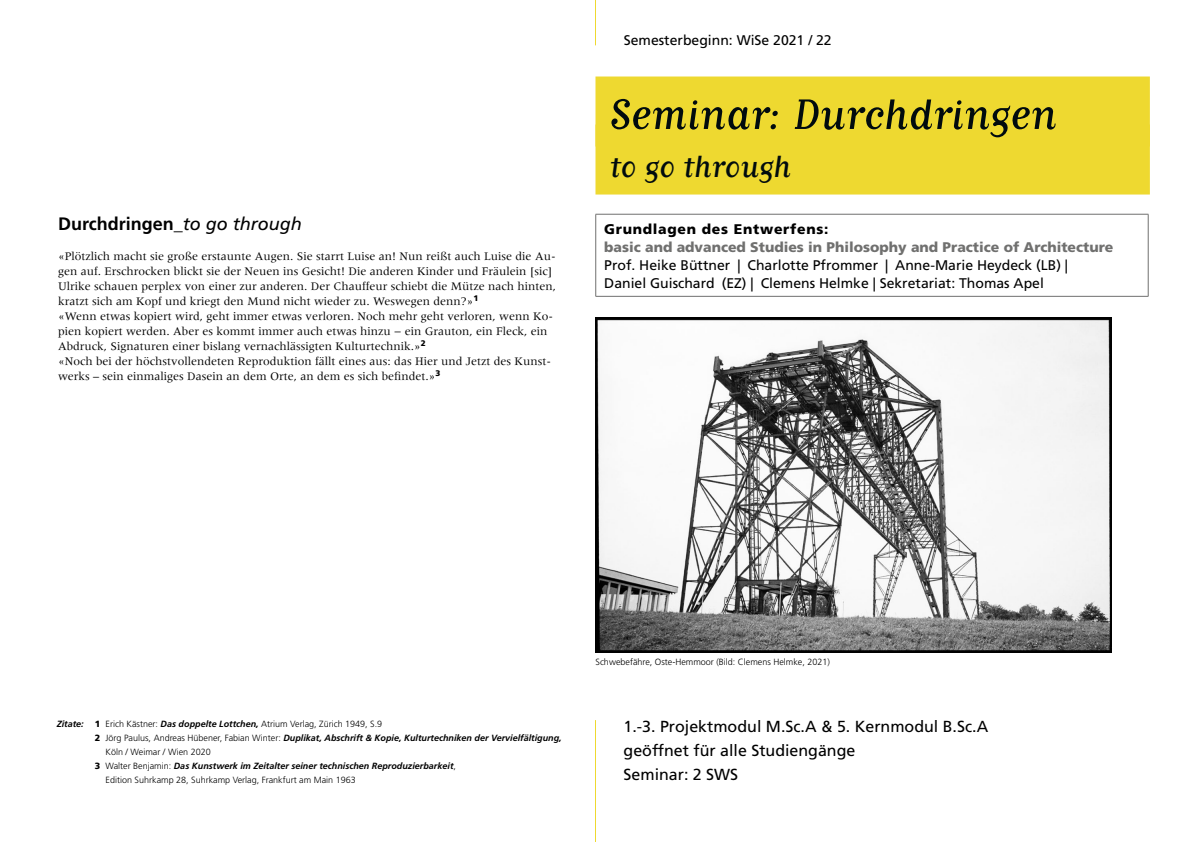
<style>
.page{position:relative;width:1191px;height:842px;background:#fff}
.page>*{position:absolute;margin:0;border:0;box-sizing:border-box;transform-origin:0 0}
.t1{font:50px "Matrix Script";color:#010b0e}
.t2{font:36px "Matrix Script";color:#010b0e}
.t3{font:700 18px "Frutiger";color:#000}
.t4{font:16px/24px "Frutiger";color:#000}
.t5{font:14px/18px "Frutiger";color:#000}
.t6{font:900 14px "Frutiger";color:#70706f}
.t7{font:900 14px "Frutiger";letter-spacing:.05em;color:#000}
.t8{font:12px/15px "Meridien";color:#000}
.t9{font:300 9px "Frutiger";color:#000}
.t10{font:italic 700 9px "Frutiger";color:#000}
.s1{font-weight:400;font-style:italic}
.s2{font-weight:700;font-style:italic}
.s3{font-weight:900}
.s4{font-weight:900;font-style:normal}
.s5{font-weight:300;font-style:normal}
</style>
<div class="page">
<div style="left:595px;top:77px;width:554px;height:70px;background:#eed930"></div>
<div style="left:595px;top:125px;width:554px;height:70px;background:#eed930"></div>
<hr style="left:595px;top:214px;width:553px;height:1px;background:#70706f">
<hr style="left:595px;top:214px;width:1px;height:82px;background:#70706f">
<hr style="left:1148px;top:214px;width:1px;height:82px;background:#70706f">
<hr style="left:595px;top:296px;width:553px;height:1px;background:#70706f">
<hr style="left:595px;top:0;width:1px;height:45px;background:#eed930">
<hr style="left:595px;top:720px;width:1px;height:122px;background:#eed930">
<img style="left:595px;top:317px;width:516px;height:335px">
<h3 class="t3" style="left:58px;top:214px;width:245px">Durchdringen_<span class="s1">to go through</span></h3>
<p class="t8" style="left:58px;top:249px;width:499px">«Plötzlich macht sie große erstaunte Augen. Sie starrt Luise an! Nun reißt auch Luise die Au&shy;gen auf. Erschrocken blickt sie der Neuen ins Gesicht! Die anderen Kinder und Fräulein [sic] Ulrike schauen perplex von einer zur anderen. Der Chauffeur schiebt die Mütze nach hinten, kratzt sich am Kopf und kriegt den Mund nicht wieder zu. Weswegen denn?»<sup>1<br></sup>«Wenn etwas kopiert wird, geht immer etwas verloren. Noch mehr geht verloren, wenn Ko&shy;pien kopiert werden. Aber es kommt immer auch etwas hinzu − ein Grauton, ein Fleck, ein Abdruck, Signaturen einer bislang vernachlässigten Kulturtechnik.»<sup>2<br></sup>«Noch bei der höchstvollendeten Reproduktion fällt eines aus: das Hier und Jetzt des Kunst&shy;werks – sein einmaliges Dasein an dem Orte, an dem es sich befindet.»<sup>3</sup></p>
<p class="t5" style="left:624px;top:32px;width:209px">Semesterbeginn: WiSe 2021 / 22</p>
<h1 class="t1" style="left:609px;top:90px;width:448px">Seminar: Durchdringen</h1>
<h2 class="t2" style="left:609px;top:149px;width:183px">to go through</h2>
<p class="t7" style="left:604px;top:220px;width:226px">Grundlagen des Entwerfens:</p>
<p class="t6" style="left:604px;top:238px;width:510px">basic and advanced Studies in Philosophy and Practice of Architecture</p>
<p class="t5" style="left:604px;top:256px;width:465px">Prof. Heike Büttner | Charlotte Pfrommer | Anne-Marie Heydeck (LB) |<br>Daniel Guischard (EZ) | Clemens Helmke | Sekretariat: Thomas Apel</p>
<p class="t9" style="left:57px;top:719px;width:327px"><span class="s2">Zitate:</span> <span class="s3">1</span> Erich Kästner: <span class="s2">Das doppelte Lottchen,</span> Atrium Verlag, Zürich 1949, S.9</p>
<p class="t10" style="left:95px;top:733px;width:468px"><span class="s4">2</span> <span class="s5">Jörg Paulus, Andreas Hübener, Fabian Winter:</span> Duplikat, Abschrift &amp; Kopie, Kulturtechniken der Vervielfältigung,</p>
<p class="t9" style="left:106px;top:747px;width:107px">Köln / Weimar / Wien 2020</p>
<p class="t10" style="left:95px;top:761px;width:363px"><span class="s4">3</span> <span class="s5">Walter Benjamin:</span> Das Kunstwerk im Zeitalter seiner technischen Reproduzierbarkeit<span class="s5">,</span></p>
<p class="t9" style="left:106px;top:775px;width:252px">Edition Suhrkamp 28, Suhrkamp Verlag, Frankfurt am Main 1963</p>
<p class="t9" style="left:595px;top:656px;width:236px">Schwebefähre, Oste-Hemmoor (Bild: Clemens Helmke, 2021)</p>
<h3 class="t4" style="left:623px;top:715px;width:366px">1.-3. Projektmodul M.Sc.A &amp; 5. Kernmodul B.Sc.A geöffnet für alle Studiengänge<br>Seminar: 2 SWS</h3>
</div>
